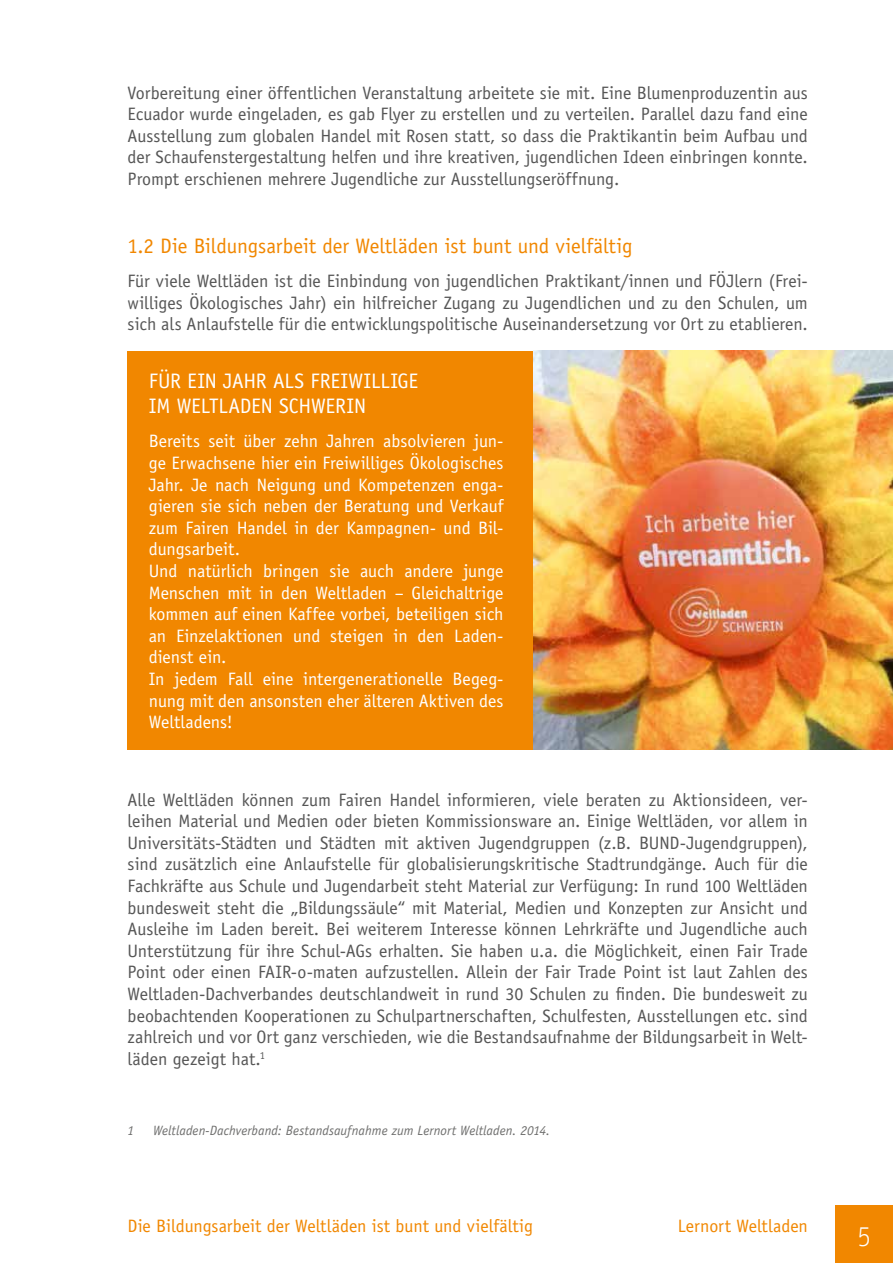
<style>
.page{position:relative;width:893px;height:1263px;background:#fff}
.page>*{position:absolute;margin:0;border:0;box-sizing:border-box;transform-origin:0 0}
.t1{font:300 28.95px "Officina Display ITC";color:#fff}
.t2{font:21px "Officina Sans";letter-spacing:-.005em;color:#f18700}
.t3{font:21px/25.2px "Officina Sans";letter-spacing:-.01em;color:#fff}
.t4{font:18px/21.6px "Officina Sans";letter-spacing:-.005em;color:#565656;text-align:justify}
.t5{font:18px/21.6px "Officina Sans";letter-spacing:-.005em;color:#fff}
.t6{font:18px "Officina Sans";letter-spacing:-.005em;color:#f18700}
.t7{font:italic 13.5px "Officina Sans";letter-spacing:.005em;color:#6f6f6e}
</style>
<div class="page">
<div style="left:836px;top:1205px;width:57px;height:58px;background:#f18700"></div>
<div style="left:128px;top:351px;width:680px;height:398px;background:#f18700"></div>
<img style="left:533px;top:351px;width:360px;height:398px">
<p class="t4" style="left:128px;top:82px;width:682px">Vorbereitung einer öffentlichen Veranstaltung arbeitete sie mit. Eine Blumenproduzentin aus Ecuador wurde eingeladen, es gab Flyer zu erstellen und zu verteilen. Parallel dazu fand eine Ausstellung zum globalen Handel mit Rosen statt, so dass die Praktikantin beim Aufbau und der Schaufenstergestaltung helfen und ihre kreativen, jugendlichen Ideen einbringen konnte.<br>Prompt erschienen mehrere Jugendliche zur Ausstellungseröffnung.</p>
<p class="t2" style="left:128px;top:233px;width:506px">1.2 Die Bildungsarbeit der Weltläden ist bunt und vielfältig</p>
<p class="t4" style="left:128px;top:270px;width:682px">Für viele Weltläden ist die Einbindung von jugendlichen Praktikant/innen und FÖJlern (Frei&shy;williges Ökologisches Jahr) ein hilfreicher Zugang zu Jugendlichen und zu den Schulen, um sich als Anlaufstelle für die entwicklungspolitische Auseinandersetzung vor Ort zu etablieren.</p>
<p class="t3" style="left:149px;top:368px;width:271px">FÜR EIN JAHR ALS FREIWILLIGE<br>IM WELTLADEN SCHWERIN</p>
<p class="t5" style="left:149px;top:430px;width:356px">Bereits seit über zehn Jahren absolvieren jun&shy;ge Erwachsene hier ein Freiwilliges Ökologisches Jahr. Je nach Neigung und Kompetenzen enga&shy;gieren sie sich neben der Beratung und Verkauf zum Fairen Handel in der Kampagnen- und Bil&shy;dungsarbeit.<br>Und natürlich bringen sie auch andere junge Menschen mit in den Weltladen – Gleichaltrige kommen auf einen Kaffee vorbei, beteiligen sich an Einzelaktionen und steigen in den Laden&shy;dienst ein.<br>In jedem Fall eine intergenerationelle Begeg&shy;nung mit den ansonsten eher älteren Aktiven des Weltladens!</p>
<p class="t4" style="left:128px;top:789px;width:682px">Alle Weltläden können zum Fairen Handel informieren, viele beraten zu Aktionsideen, ver&shy;leihen Material und Medien oder bieten Kommissionsware an. Einige Weltläden, vor allem in Universitäts-Städten und Städten mit aktiven Jugendgruppen (z.B. BUND-Jugendgruppen), sind zusätzlich eine Anlaufstelle für globalisierungskritische Stadtrundgänge. Auch für die Fachkräfte aus Schule und Jugendarbeit steht Material zur Verfügung: In rund 100 Weltläden bundesweit steht die „Bildungssäule“ mit Material, Medien und Konzepten zur Ansicht und Ausleihe im Laden bereit. Bei weiterem Interesse können Lehrkräfte und Jugendliche auch Unterstützung für ihre Schul-AGs erhalten. Sie haben u.a. die Möglichkeit, einen Fair Trade Point oder einen FAIR-o-maten aufzustellen. Allein der Fair Trade Point ist laut Zahlen des Weltladen-Dachverbandes deutschlandweit in rund 30 Schulen zu finden. Die bundesweit zu beobachtenden Kooperationen zu Schulpartnerschaften, Schulfesten, Ausstellungen etc. sind zahlreich und vor Ort ganz verschieden, wie die Bestandsaufnahme der Bildungsarbeit in Welt&shy;läden gezeigt hat.<sup>1</sup></p>
<p class="t7" style="left:128px;top:1123px;width:8px">1</p>
<p class="t7" style="left:153px;top:1123px;width:399px">Weltladen-Dachverband: Bestandsaufnahme zum Lernort Weltladen. 2014.</p>
<p class="t6" style="left:128px;top:1215px;width:407px">Die Bildungsarbeit der Weltläden ist bunt und vielfältig</p>
<h1 class="t1" style="left:858px;top:1219px;width:14px">5</h1>
<p class="t6" style="left:678px;top:1215px;width:132px">Lernort Weltladen</p>
</div>
